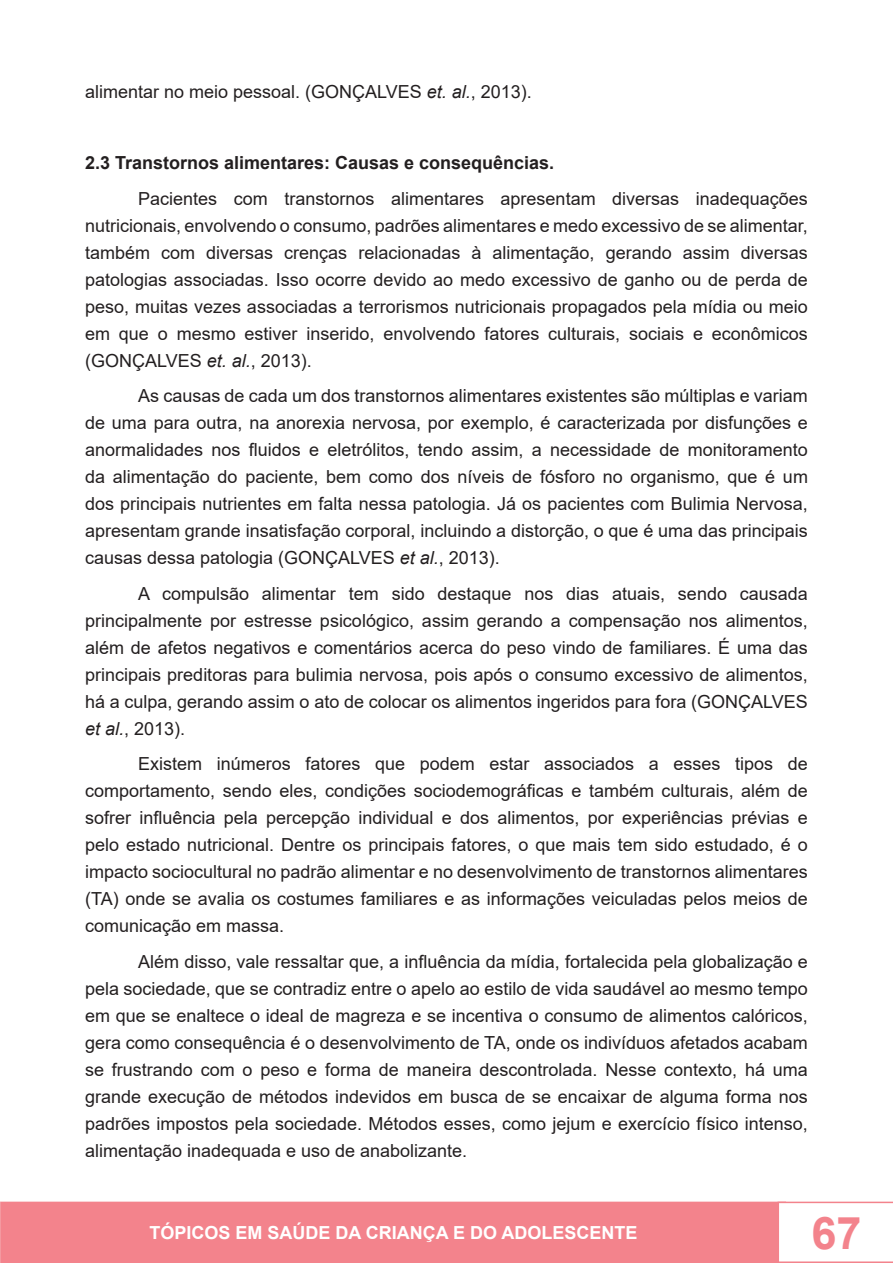
<style>
.page{position:relative;width:893px;height:1263px;background:#fff}
.page>*{position:absolute;margin:0;border:0;box-sizing:border-box;transform-origin:0 0}
.t1{font:700 45px "Arial";color:#f3838c}
.t2{font:18px/27px "Arial";color:#231f20;text-align:justify}
.t3{font:700 18px "Arial";color:#231f20}
.t4{font:700 18px "Arial";color:#fff}
.s1{font-style:italic}
</style>
<div class="page">
<svg style="left:0;top:1201px;width:1px;height:62px"></svg>
<div style="left:2px;top:1202px;width:783px;height:60px;background:#f3838c"></div>
<div style="left:1px;top:1201px;width:785px;height:62px;border:2px solid #f3838c"></div>
<svg style="left:777px;top:1201px;width:116px;height:62px"></svg>
<p class="t2" style="left:85px;top:78px;width:448px">alimentar no meio pessoal. (GONÇALVES <span class="s1">et. al.</span>, 2013).</p>
<p class="t3" style="left:85px;top:150px;width:471px">2.3 Transtornos alimentares: Causas e consequências.</p>
<p class="t2" style="left:85px;top:185px;width:724px;text-indent:53px">Pacientes com transtornos alimentares apresentam diversas inadequações nutricionais, envolvendo o consumo, padrões alimentares e medo excessivo de se alimentar, também com diversas crenças relacionadas à alimentação, gerando assim diversas patologias associadas. Isso ocorre devido ao medo excessivo de ganho ou de perda de peso, muitas vezes associadas a terrorismos nutricionais propagados pela mídia ou meio em que o mesmo estiver inserido, envolvendo fatores culturais, sociais e econômicos (GONÇALVES <span class="s1">et. al.</span>, 2013).</p>
<p class="t2" style="left:85px;top:382px;width:724px;text-indent:53px">As causas de cada um dos transtornos alimentares existentes são múltiplas e variam de uma para outra, na anorexia nervosa, por exemplo, é caracterizada por disfunções e anormalidades nos fluidos e eletrólitos, tendo assim, a necessidade de monitoramento da alimentação do paciente, bem como dos níveis de fósforo no organismo, que é um dos principais nutrientes em falta nessa patologia. Já os pacientes com Bulimia Nervosa, apresentam grande insatisfação corporal, incluindo a distorção, o que é uma das principais causas dessa patologia (GONÇALVES <span class="s1">et al.</span>, 2013).</p>
<p class="t2" style="left:85px;top:580px;width:724px;text-indent:53px">A compulsão alimentar tem sido destaque nos dias atuais, sendo causada principalmente por estresse psicológico, assim gerando a compensação nos alimentos, além de afetos negativos e comentários acerca do peso vindo de familiares. É uma das principais preditoras para bulimia nervosa, pois após o consumo excessivo de alimentos, há a culpa, gerando assim o ato de colocar os alimentos ingeridos para fora (GONÇALVES <span class="s1">et al.</span>, 2013).</p>
<p class="t2" style="left:85px;top:750px;width:724px;text-indent:53px">Existem inúmeros fatores que podem estar associados a esses tipos de comportamento, sendo eles, condições sociodemográficas e também culturais, além de sofrer influência pela percepção individual e dos alimentos, por experiências prévias e pelo estado nutricional. Dentre os principais fatores, o que mais tem sido estudado, é o impacto sociocultural no padrão alimentar e no desenvolvimento de transtornos alimentares (TA) onde se avalia os costumes familiares e as informações veiculadas pelos meios de comunicação em massa.</p>
<p class="t2" style="left:85px;top:948px;width:724px;text-indent:53px">Além disso, vale ressaltar que, a influência da mídia, fortalecida pela globalização e pela sociedade, que se contradiz entre o apelo ao estilo de vida saudável ao mesmo tempo em que se enaltece o ideal de magreza e se incentiva o consumo de alimentos calóricos, gera como consequência é o desenvolvimento de TA, onde os indivíduos afetados acabam se frustrando com o peso e forma de maneira descontrolada. Nesse contexto, há uma grande execução de métodos indevidos em busca de se encaixar de alguma forma nos padrões impostos pela sociedade. Métodos esses, como jejum e exercício físico intenso, alimentação inadequada e uso de anabolizante.</p>
<p class="t4" style="left:149px;top:1220px;width:490px">TÓPICOS EM SAÚDE DA CRIANÇA E DO ADOLESCENTE</p>
<h1 class="t1" style="left:811px;top:1201px;width:52px">67</h1>
</div>
